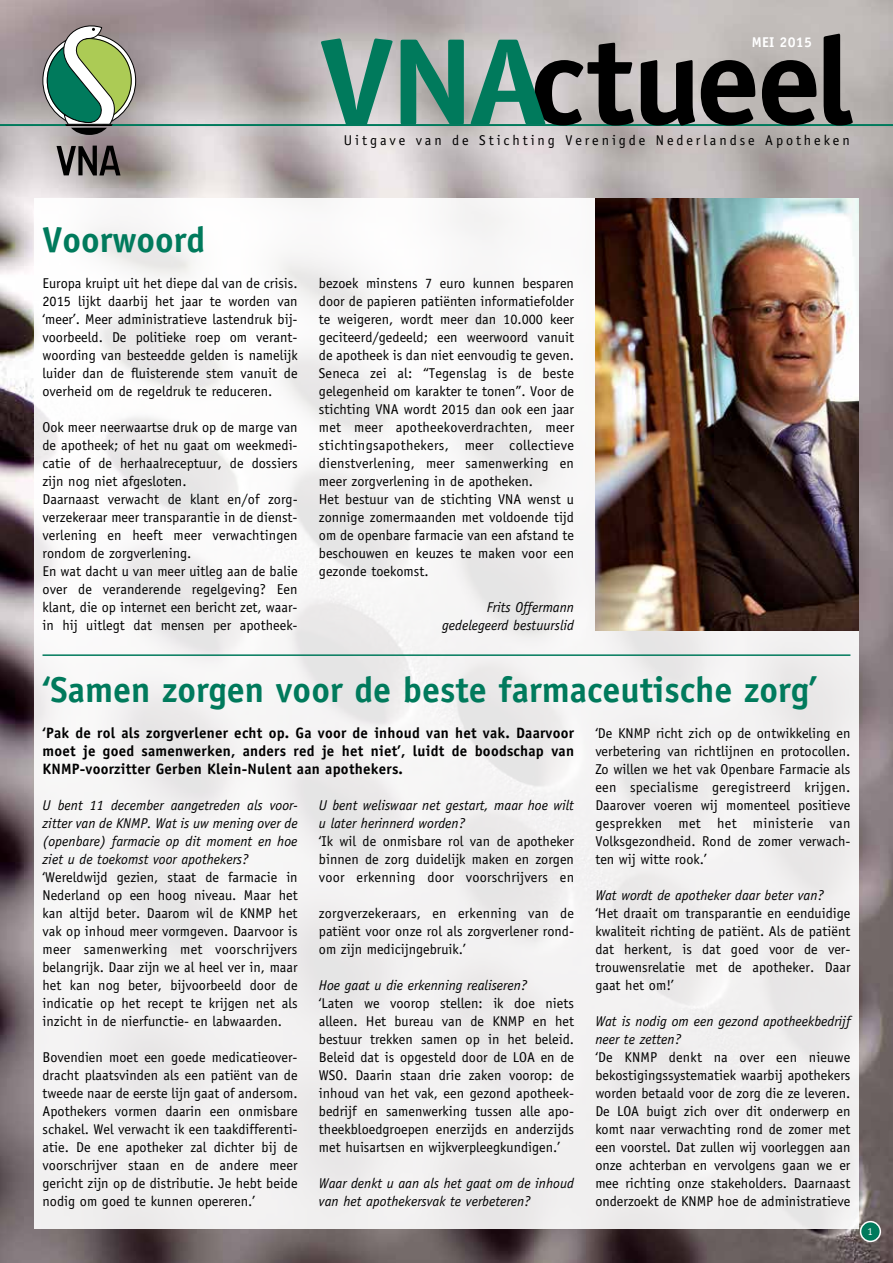
<style>
.page{position:relative;width:893px;height:1263px;background:#fff}
.page>*{position:absolute;margin:0;border:0;box-sizing:border-box;transform-origin:0 0}
.t1{font:700 123.9px "Officina Sans";letter-spacing:-.045em;color:#000;scale:1.05 1}
.t2{font:700 36px "Officina Sans";color:#007a5c}
.t3{font:700 15px/18px "Officina Sans";letter-spacing:.015em;color:#000;text-align:justify}
.t4{font:14.25px/18px "Officina Sans";color:#000;text-align:justify}
.t5{font:italic 14.25px/18px "Officina Sans";color:#000}
.t6{font:14.25px "Officina Sans";letter-spacing:.205em;color:#000}
.t7{font:700 14.25px "Officina Sans";letter-spacing:.02em;color:#fff}
.t8{font:10.5px "Officina Sans";color:#fff}
.s1{color:#007a5c}
</style>
<div class="page">
<img style="left:0;top:0;width:893px;height:1263px">
<div style="left:860px;top:1221px;width:20px;height:20px;background:#007a5c;border-radius:50%"></div>
<div style="left:860px;top:1221px;width:21px;height:21px;border:2px solid #fff;border-radius:50%"></div>
<hr style="left:0;top:124px;width:893px;height:2px;background:#007a5c">
<div style="left:34px;top:198px;width:825px;height:1031px;background:linear-gradient(to right,#f5f4f5,#edecec)"></div>
<img style="left:595px;top:198px;width:264px;height:432px">
<svg style="left:57px;top:146px;width:64px;height:29px;background:#585353"></svg>
<svg style="left:43px;top:26px;width:93px;height:109px"></svg>
<hr style="left:43px;top:654px;width:807px;height:2px;background:#007a5c">
<h1 class="t1" style="left:319px;top:4px;width:511px"><span class="s1">VNA</span>ctueel</h1>
<p class="t6" style="left:344px;top:132px;width:507px">Uitgave van de Stichting Verenigde Nederlandse Apotheken</p>
<p class="t7" style="left:752px;top:33px;width:62px">MEI 2015</p>
<h2 class="t2" style="left:43px;top:217px;width:164px">Voorwoord</h2>
<p class="t4" style="left:43px;top:274px;width:257px">Europa kruipt uit het diepe dal van de crisis.<br>2015 lijkt daarbij het jaar te worden van ‘meer’. Meer administratieve lastendruk bij&shy;voorbeeld. De politieke roep om verant&shy;woording van besteedde gelden is namelijk luider dan de fluisterende stem vanuit de overheid om de regeldruk te reduceren.</p>
<p class="t4" style="left:43px;top:418px;width:257px;text-align:left">Ook meer neerwaartse druk op de marge van de apotheek; of het nu gaat om weekmedi&shy;catie of de herhaalreceptuur, de dossiers zijn nog niet afgesloten.<br>Daarnaast verwacht de klant en/of zorg&shy;verzekeraar meer transparantie in de dienst&shy;verlening en heeft meer verwachtingen rondom de zorgverlening.<br>En wat dacht u van meer uitleg aan de balie over de veranderende regelgeving? Een klant, die op internet een bericht zet, waar&shy;in hij uitlegt dat mensen per apotheek-</p>
<p class="t4" style="left:319px;top:274px;width:257px;text-align:left">bezoek minstens 7 euro kunnen besparen door de papieren patiënten informatiefolder te weigeren, wordt meer dan 10.000 keer geciteerd/gedeeld; een weerwoord vanuit de apotheek is dan niet eenvoudig te geven.<br>Seneca zei al: “Tegenslag is de beste gelegenheid om karakter te tonen”. Voor de stichting VNA wordt 2015 dan ook een jaar met meer apotheekoverdrachten, meer stichtingsapothekers, meer collectieve dienstverlening, meer samenwerking en meer zorgverlening in de apotheken.<br>Het bestuur van de stichting VNA wenst u zonnige zomermaanden met voldoende tijd om de openbare farmacie van een afstand te beschouwen en keuzes te maken voor een gezonde toekomst.</p>
<p class="t5" style="left:442px;top:598px;width:133px;text-align:right">Frits Offermann gedelegeerd bestuurslid</p>
<h2 class="t2" style="left:43px;top:667px;width:776px">‘Samen zorgen voor de beste farmaceutische zorg’</h2>
<p class="t3" style="left:43px;top:724px;width:533px">‘Pak de rol als zorgverlener echt op. Ga voor de inhoud van het vak. Daarvoor moet je goed samenwerken, anders red je het niet’, luidt de boodschap van KNMP-voorzitter Gerben Klein-Nulent aan apothekers.</p>
<p class="t5" style="left:43px;top:796px;width:257px;text-align:justify">U bent 11 december aangetreden als voor&shy;zitter van de KNMP. Wat is uw mening over de (openbare) farmacie op dit moment en hoe ziet u de toekomst voor apothekers?</p>
<p class="t4" style="left:43px;top:868px;width:257px">‘Wereldwijd gezien, staat de farmacie in Nederland op een hoog niveau. Maar het kan altijd beter. Daarom wil de KNMP het vak op inhoud meer vormgeven. Daarvoor is meer samenwerking met voorschrijvers belangrijk. Daar zijn we al heel ver in, maar het kan nog beter, bijvoorbeeld door de indicatie op het recept te krijgen net als inzicht in de nierfunctie- en labwaarden.</p>
<p class="t4" style="left:43px;top:1048px;width:257px">Bovendien moet een goede medicatieover&shy;dracht plaatsvinden als een patiënt van de tweede naar de eerste lijn gaat of andersom.<br>Apothekers vormen daarin een onmisbare schakel. Wel verwacht ik een taakdifferenti&shy;atie. De ene apotheker zal dichter bij de voorschrijver staan en de andere meer gericht zijn op de distributie. Je hebt beide nodig om goed te kunnen opereren.’</p>
<p class="t4" style="left:595px;top:724px;width:257px">‘De KNMP richt zich op de ontwikkeling en verbetering van richtlijnen en protocollen.<br>Zo willen we het vak Openbare Farmacie als een specialisme geregistreerd krijgen.<br>Daarover voeren wij momenteel positieve gesprekken met het ministerie van Volksgezondheid. Rond de zomer verwach&shy;ten wij witte rook.’</p>
<p class="t5" style="left:595px;top:886px;width:230px">Wat wordt de apotheker daar beter van?</p>
<p class="t4" style="left:595px;top:904px;width:257px">‘Het draait om transparantie en eenduidige kwaliteit richting de patiënt. Als de patiënt dat herkent, is dat goed voor de ver&shy;trouwensrelatie met de apotheker. Daar gaat het om!’</p>
<p class="t5" style="left:595px;top:1012px;width:257px">Wat is nodig om een gezond apotheekbedrijf neer te zetten?</p>
<p class="t4" style="left:595px;top:1048px;width:257px">‘De KNMP denkt na over een nieuwe bekostigingssystematiek waarbij apothekers worden betaald voor de zorg die ze leveren.<br>De LOA buigt zich over dit onderwerp en komt naar verwachting rond de zomer met een voorstel. Dat zullen wij voorleggen aan onze achterban en vervolgens gaan we er mee richting onze stakeholders. Daarnaast onderzoekt de KNMP hoe de administratieve</p>
<p class="t5" style="left:319px;top:796px;width:257px">U bent weliswaar net gestart, maar hoe wilt u later herinnerd worden?</p>
<p class="t4" style="left:319px;top:832px;width:257px">‘Ik wil de onmisbare rol van de apotheker binnen de zorg duidelijk maken en zorgen voor erkenning door voorschrijvers en</p>
<p class="t4" style="left:319px;top:904px;width:257px">zorgverzekeraars, en erkenning van de patiënt voor onze rol als zorgverlener rond&shy;om zijn medicijngebruik.’</p>
<p class="t5" style="left:319px;top:976px;width:210px">Hoe gaat u die erkenning realiseren?</p>
<p class="t4" style="left:319px;top:994px;width:257px">‘Laten we voorop stellen: ik doe niets alleen. Het bureau van de KNMP en het bestuur trekken samen op in het beleid.<br>Beleid dat is opgesteld door de LOA en de WSO. Daarin staan drie zaken voorop: de inhoud van het vak, een gezond apotheek&shy;bedrijf en samenwerking tussen alle apo&shy;theekbloedgroepen enerzijds en anderzijds met huisartsen en wijkverpleegkundigen.’</p>
<p class="t5" style="left:319px;top:1174px;width:257px">Waar denkt u aan als het gaat om de inhoud van het apothekersvak te verbeteren?</p>
<p class="t8" style="left:868px;top:1225px;width:7px">1</p>
</div>
